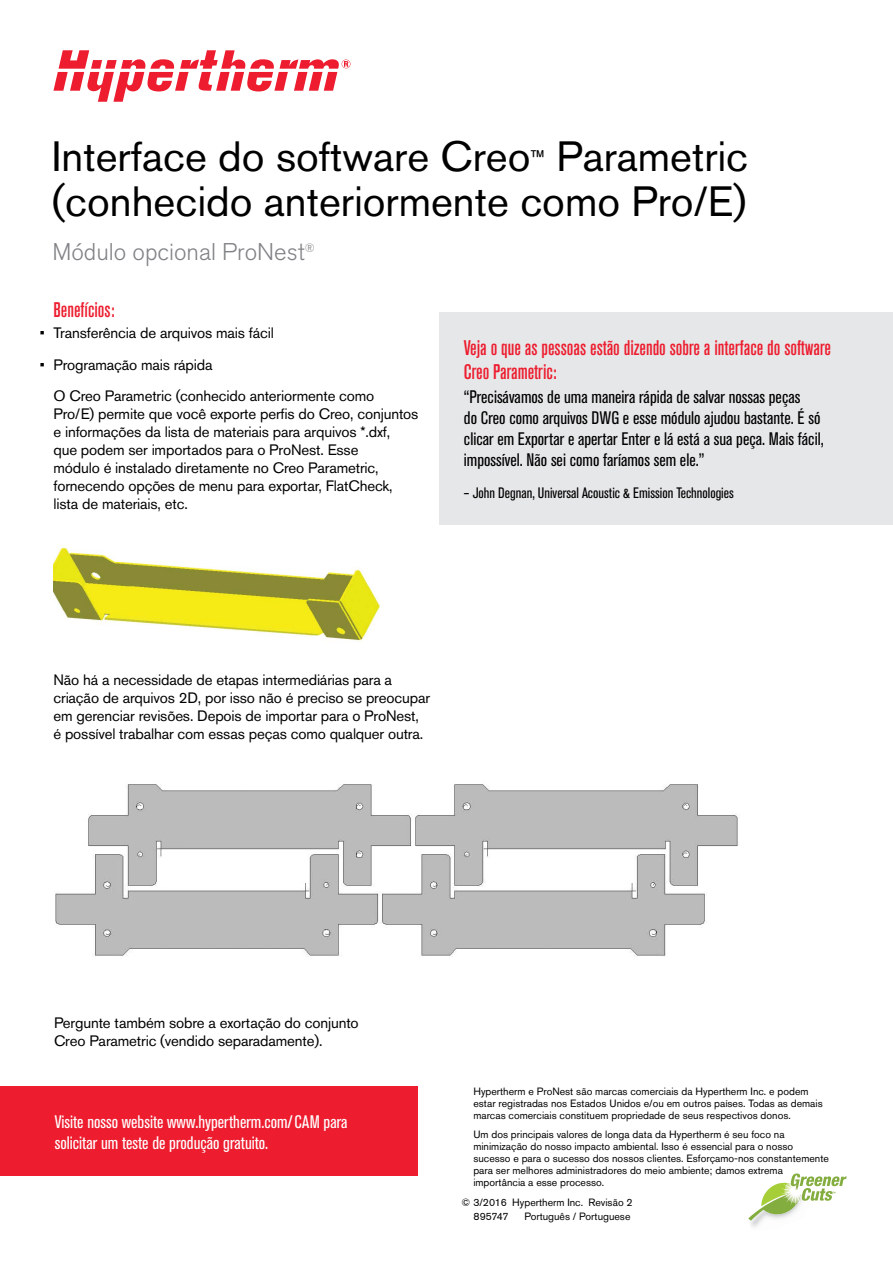
<style>
.page{position:relative;width:893px;height:1263px;background:#fff}
.page>*{position:absolute;margin:0;border:0;box-sizing:border-box;transform-origin:0 0}
.t1{font:42px/45px "Akzidenz Grotesk Pro";color:#000}
.t2{font:300 24px "Akzidenz Grotesk Pro";color:#808285}
.t3{font:500 condensed 21px/24px "Akzidenz Grotesk Pro";color:#ed1c2e}
.t4{font:condensed 18px/21px "Akzidenz Grotesk Pro";color:#000}
.t5{font:condensed 18px/21px "Akzidenz Grotesk Pro";color:#fff}
.t6{font:15px/18px "Akzidenz Grotesk Pro";letter-spacing:-.01em;color:#000}
.t7{font:condensed 15px "Akzidenz Grotesk Pro";color:#000}
.t8{font:10.5px/12px "Akzidenz Grotesk Pro";color:#000}
.t9{font:4.5px "Akzidenz Grotesk Pro";color:#78a22f}
.s1{font-size:21px}
</style>
<div class="page">
<svg style="left:53px;top:50px;width:297px;height:52px"></svg>
<div style="left:0;top:1087px;width:418px;height:89px;background:#ed1c2e"></div>
<img style="left:53px;top:547px;width:327px;height:94px">
<img style="left:55px;top:784px;width:683px;height:172px">
<div style="left:440px;top:312px;width:453px;height:213px;background:#e6e7e8"></div>
<svg style="left:748px;top:1173px;width:99px;height:48px"></svg>
<h1 class="t1" style="left:52px;top:134px;width:698px">Interface do software Creo<span class="s1">™</span> Parametric (conhecido anteriormente como Pro/E)</h1>
<h2 class="t2" style="left:52px;top:236px;width:264px">Módulo opcional ProNest<sup>®</sup></h2>
<h3 class="t3" style="left:53px;top:297px;width:63px">Benefícios:</h3>
<p class="t6" style="left:40px;top:324px;width:235px">• Transferência de arquivos mais fácil</p>
<p class="t6" style="left:53px;top:349px;width:322px;line-height:31.5px;text-indent:-14px">• Programação mais rápida<br>O Creo Parametric (conhecido anteriormente como</p>
<p class="t6" style="left:53px;top:405px;width:366px">Pro/E) permite que você exporte perfis do Creo, conjuntos e informações da lista de materiais para arquivos *.dxf,<br>que podem ser importados para o ProNest. Esse<br>módulo é instalado diretamente no Creo Parametric, fornecendo opções de menu para exportar, FlatCheck, lista de materiais, etc.</p>
<h3 class="t3" style="left:464px;top:335px;width:368px">Veja o que as pessoas estão dizendo sobre a interface do software<br>Creo Parametric:</h3>
<p class="t4" style="left:464px;top:386px;width:361px">“Precisávamos de uma maneira rápida de salvar nossas peças<br>do Creo como arquivos DWG e esse módulo ajudou bastante. É só clicar em Exportar e apertar Enter e lá está a sua peça. Mais fácil, impossível. Não sei como faríamos sem ele.”</p>
<p class="t7" style="left:464px;top:483px;width:271px">– John Degnan, Universal Acoustic &amp; Emission Technologies</p>
<p class="t6" style="left:53px;top:670px;width:378px">Não há a necessidade de etapas intermediárias para a criação de arquivos 2D, por isso não é preciso se preocupar em gerenciar revisões. Depois de importar para o ProNest, é possível trabalhar com essas peças como qualquer outra.</p>
<p class="t6" style="left:54px;top:1014px;width:306px">Pergunte também sobre a exortação do conjunto<br>Creo Parametric (vendido separadamente).</p>
<p class="t5" style="left:55px;top:1110px;width:294px">Visite nosso website www.hypertherm.com/CAM para solicitar um teste de produção gratuito.</p>
<p class="t8" style="left:473px;top:1085px;width:351px">Hypertherm e ProNest são marcas comerciais da Hypertherm Inc. e podem estar registradas nos Estados Unidos e/ou em outros países. Todas as demais marcas comerciais constituem propriedade de seus respectivos donos.</p>
<p class="t8" style="left:473px;top:1129px;width:357px">Um dos principais valores de longa data da Hypertherm é seu foco na minimização do nosso impacto ambiental. Isso é essencial para o nosso sucesso e para o sucesso dos nossos clientes. Esforçamo-nos constantemente para ser melhores administradores do meio ambiente; damos extrema importância a esse processo.</p>
<p class="t8" style="left:473px;top:1196px;width:161px;line-height:13.8px;text-indent:-12px">© 3/2016 Hypertherm Inc. Revisão 2<br>895747</p>
<p class="t9" style="left:833px;top:1190px;width:5px">™</p>
<p class="t8" style="left:524px;top:1210px;width:108px">Português / Portuguese</p>
</div>
